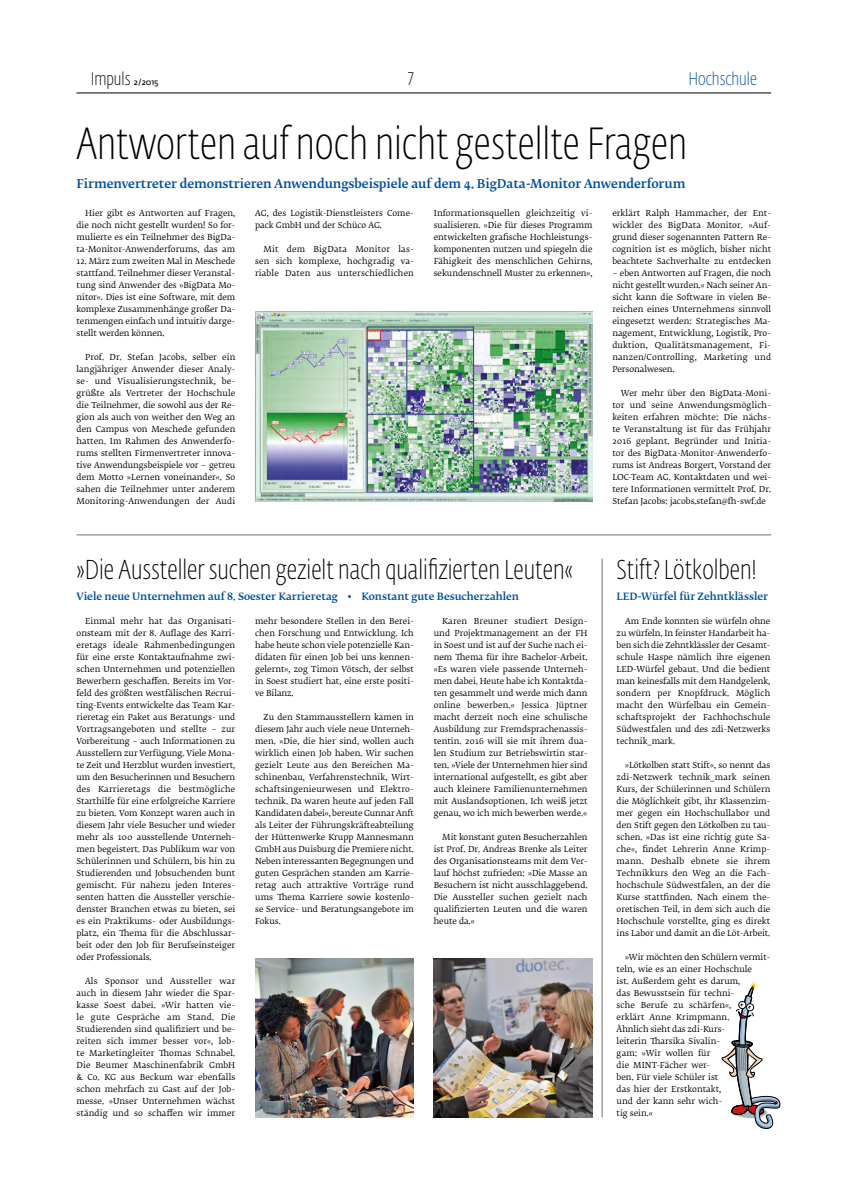
<style>
.page{position:relative;width:842px;height:1191px;background:#fff}
.page>*{position:absolute;margin:0;border:0;box-sizing:border-box;transform-origin:0 0}
.t1{font:44.5px "Fedra Sans Dis Std Thin Cond";color:#000}
.t2{font:27px "Fedra Sans Dis Std Thin Cond";color:#000}
.t3{font:18px "Fedra Sans Dis Std Thin Cond";color:#000}
.t4{font:18px "Fedra Sans Dis Std Thin Cond";color:#004f9f}
.t5{font:500 12px "Fedra Serif B Std";letter-spacing:-.005em;color:#004f9f}
.t6{font:500 10px "Fedra Serif B Std";color:#004f9f}
.t7{font:8.2px/12px "Fedra Serif B Std";letter-spacing:.005em;color:#000;text-align:justify}
.s1{font-family:"Fedra Sans Alt Std";font-weight:600;font-size:8.2px}
</style>
<div class="page">
<hr style="left:76px;top:92px;width:695px;height:1px;background:#000">
<img style="left:255px;top:958px;width:159px;height:159px">
<img style="left:434px;top:958px;width:158px;height:159px">
<hr style="left:77px;top:534px;width:694px;height:1px;background:#706f6f">
<img style="left:255px;top:312px;width:338px;height:190px">
<hr style="left:602px;top:558px;width:1px;height:559px;background:#706f6f">
<svg style="left:721px;top:980px;width:60px;height:149px"></svg>
<h3 class="t3" style="left:91px;top:68px;width:69px">Impuls <span class="s1">2/2015</span></h3>
<h3 class="t3" style="left:408px;top:68px;width:7px">7</h3>
<h3 class="t4" style="left:688px;top:68px;width:70px">Hochschule</h3>
<h1 class="t1" style="left:77px;top:116px;width:612px">Antworten auf noch nicht gestellte Fragen</h1>
<h3 class="t5" style="left:77px;top:175px;width:610px">Firmenvertreter demonstrieren Anwendungsbeispiele auf dem 4. BigData-Monitor Anwenderforum</h3>
<p class="t7" style="left:77px;top:208px;width:160px;text-indent:9px">Hier gibt es Antworten auf Fragen, die noch nicht gestellt wurden! So for&shy;mulierte es ein Teilnehmer des BigDa&shy;ta-Monitor-Anwenderforums, das am</p>
<p class="t7" style="left:77px;top:256px;width:160px">12. März zum zweiten Mal in Meschede stattfand. Teilnehmer dieser Veranstal&shy;tung sind Anwender des »BigData Mo&shy;nitor«. Dies ist eine Software, mit dem komplexe Zusammenhänge großer Da&shy;tenmengen einfach und intuitiv darge&shy;stellt werden können.</p>
<p class="t7" style="left:77px;top:352px;width:160px;text-indent:9px">Prof. Dr. Stefan Jacobs, selber ein langjähriger Anwender dieser Analy&shy;se- und Visualisierungstechnik, be&shy;grüßte als Vertreter der Hochschule die Teilnehmer, die sowohl aus der Re&shy;gion als auch von weither den Weg an den Campus von Meschede gefunden hatten. Im Rahmen des Anwenderfo&shy;rums stellten Firmenvertreter innova&shy;tive Anwendungsbeispiele vor – getreu dem Motto »Lernen voneinander«. So sahen die Teilnehmer unter anderem Monitoring-Anwendungen der Audi</p>
<p class="t7" style="left:434px;top:208px;width:160px">Informationsquellen gleichzeitig vi&shy;sualisieren. »Die für dieses Programm entwickelten grafische Hochleistungs&shy;komponenten nutzen und spiegeln die Fähigkeit des menschlichen Gehirns, sekundenschnell Muster zu erkennen«,</p>
<p class="t7" style="left:612px;top:208px;width:160px">erklärt Ralph Hammacher, der Ent&shy;wickler des BigData Monitor. »Auf&shy;grund dieser sogenannten Pattern Re&shy;cognition ist es möglich, bisher nicht beachtete Sachverhalte zu entdecken</p>
<p class="t7" style="left:255px;top:208px;width:160px">AG, des Logistik-Dienstleisters Come&shy;pack GmbH und der Schüco AG.</p>
<p class="t7" style="left:255px;top:244px;width:160px;text-indent:9px">Mit dem BigData Monitor las&shy;sen sich komplexe, hochgradig va&shy;riable Daten aus unterschiedlichen</p>
<p class="t7" style="left:612px;top:268px;width:160px">– eben Antworten auf Fragen, die noch nicht gestellt wurden.« Nach seiner An&shy;sicht kann die Software in vielen Be&shy;reichen eines Unternehmens sinnvoll eingesetzt werden: Strategisches Ma&shy;nagement, Entwicklung, Logistik, Pro&shy;duktion, Qualitätsmanagement, Fi&shy;nanzen/Controlling, Marketing und Personalwesen.</p>
<p class="t7" style="left:612px;top:388px;width:160px;text-indent:9px">Wer mehr über den BigData-Moni&shy;tor und seine Anwendungsmöglich&shy;keiten erfahren möchte: Die nächs&shy;te Veranstaltung ist für das Frühjahr 2016 geplant. Begründer und Initia&shy;tor des BigData-Monitor-Anwenderfo&shy;rums ist Andreas Borgert, Vorstand der LOC-Team AG. Kontaktdaten und wei&shy;tere Informationen vermittelt Prof. Dr.<br>Stefan Jacobs: jacobs.stefan@fh-swf.de</p>
<h2 class="t2" style="left:77px;top:553px;width:498px">»Die Aussteller suchen gezielt nach qualifizierten Leuten«</h2>
<p class="t6" style="left:77px;top:589px;width:444px">Viele neue Unternehmen auf 8. Soester Karrieretag • Konstant gute Besucherzahlen</p>
<p class="t7" style="left:77px;top:616px;width:160px;text-indent:9px">Einmal mehr hat das Organisati&shy;onsteam mit der 8. Auflage des Karri&shy;eretags ideale Rahmenbedingungen für eine erste Kontaktaufnahme zwi&shy;schen Unternehmen und potenziellen Bewerbern geschaffen. Bereits im Vor&shy;feld des größten westfälischen Recrui&shy;ting-Events entwickelte das Team Kar&shy;rieretag ein Paket aus Beratungs- und Vortragsangeboten und stellte – zur Vorbereitung – auch Informationen zu Ausstellern zur Verfügung. Viele Mona&shy;te Zeit und Herzblut wurden investiert, um den Besucherinnen und Besuchern des Karrieretags die bestmögliche Starthilfe für eine erfolgreiche Karriere zu bieten. Vom Konzept waren auch in diesem Jahr viele Besucher und wieder mehr als 100 ausstellende Unterneh&shy;men begeistert. Das Publikum war von Schülerinnen und Schülern, bis hin zu Studierenden und Jobsuchenden bunt gemischt. Für nahezu jeden Interes&shy;senten hatten die Aussteller verschie&shy;denster Branchen etwas zu bieten, sei es ein Praktikums- oder Ausbildungs&shy;platz, ein Thema für die Abschlussar&shy;beit oder den Job für Berufseinsteiger oder Professionals.</p>
<p class="t7" style="left:77px;top:976px;width:160px;text-indent:9px">Als Sponsor und Aussteller war auch in diesem Jahr wieder die Spar&shy;kasse Soest dabei. »Wir hatten vie&shy;le gute Gespräche am Stand. Die Studierenden sind qualifiziert und be&shy;reiten sich immer besser vor«, lob&shy;te Marketingleiter Thomas Schnabel.<br>Die Beumer Maschinenfabrik GmbH &amp; Co. KG aus Beckum war ebenfalls schon mehrfach zu Gast auf der Job&shy;messe. »Unser Unternehmen wächst ständig und so schaffen wir immer</p>
<p class="t7" style="left:255px;top:616px;width:160px">mehr besondere Stellen in den Berei&shy;chen Forschung und Entwicklung. Ich habe heute schon viele potenzielle Kan&shy;didaten für einen Job bei uns kennen&shy;gelernt«, zog Timon Vötsch, der selbst in Soest studiert hat, eine erste positi&shy;ve Bilanz.</p>
<p class="t7" style="left:255px;top:712px;width:160px;text-indent:9px">Zu den Stammausstellern kamen in diesem Jahr auch viele neue Unterneh&shy;men. »Die, die hier sind, wollen auch wirklich einen Job haben. Wir suchen gezielt Leute aus den Bereichen Ma&shy;schinenbau, Verfahrenstechnik, Wirt&shy;schaftsingenieurwesen und Elektro&shy;technik. Da waren heute auf jeden Fall Kandidaten dabei«, bereute Gunnar Anft als Leiter der Führungskräfteabteilung der Hüttenwerke Krupp Mannesmann GmbH aus Duisburg die Premiere nicht.<br>Neben interessanten Begegnungen und guten Gesprächen standen am Karrie&shy;retag auch attraktive Vorträge rund ums Thema Karriere sowie kostenlo&shy;se Service- und Beratungsangebote im Fokus.</p>
<p class="t7" style="left:434px;top:616px;width:155px;text-indent:9px">Karen Breuner studiert Design&shy;und Projektmanagement an der FH in Soest und ist auf der Suche nach ei&shy;nem Thema für ihre Bachelor-Arbeit. »Es waren viele passende Unterneh&shy;men dabei. Heute habe ich Kontaktda&shy;ten gesammelt und werde mich dann online bewerben.« Jessica Jüptner macht derzeit noch eine schulische Ausbildung zur Fremdsprachenassis&shy;tentin. 2016 will sie mit ihrem dua&shy;len Studium zur Betriebswirtin star&shy;ten. »Viele der Unternehmen hier sind international aufgestellt, es gibt aber auch kleinere Familienunternehmen mit Auslandsoptionen. Ich weiß jetzt genau, wo ich mich bewerben werde.«</p>
<p class="t7" style="left:434px;top:832px;width:155px;text-indent:9px">Mit konstant guten Besucherzahlen ist Prof. Dr. Andreas Brenke als Leiter des Organisationsteams mit dem Ver&shy;lauf höchst zufrieden: »Die Masse an Besuchern ist nicht ausschlaggebend.<br>Die Aussteller suchen gezielt nach qualifizierten Leuten und die waren heute da.«</p>
<h2 class="t2" style="left:617px;top:553px;width:141px">Stift? Lötkolben!</h2>
<p class="t6" style="left:617px;top:589px;width:153px">LED-Würfel für Zehntklässler</p>
<p class="t7" style="left:617px;top:616px;width:155px;text-indent:9px">Am Ende konnten sie würfeln ohne zu würfeln. In feinster Handarbeit ha&shy;ben sich die Zehntklässler der Gesamt&shy;schule Haspe nämlich ihre eigenen LED-Würfel gebaut. Und die bedient man keinesfalls mit dem Handgelenk, sondern per Knopfdruck. Möglich macht den Würfelbau ein Gemein&shy;schaftsprojekt der Fachhochschule Südwestfalen und des zdi-Netzwerks technik_mark.</p>
<p class="t7" style="left:617px;top:760px;width:155px;text-indent:9px">»Lötkolben statt Stift«, so nennt das zdi-Netzwerk technik_mark seinen Kurs, der Schülerinnen und Schülern die Möglichkeit gibt, ihr Klassenzim&shy;mer gegen ein Hochschullabor und den Stift gegen den Lötkolben zu tau&shy;schen. »Das ist eine richtig gute Sa&shy;che«, findet Lehrerin Anne Krimp&shy;mann. Deshalb ebnete sie ihrem Technikkurs den Weg an die Fach&shy;hochschule Südwestfalen, an der die Kurse stattfinden. Nach einem the&shy;oretischen Teil, in dem sich auch die Hochschule vorstellte, ging es direkt ins Labor und damit an die Löt-Arbeit.</p>
<p class="t7" style="left:617px;top:952px;width:155px;text-align:left;text-indent:9px">»Wir möchten den Schülern vermit&shy;teln, wie es an einer Hochschule<br>ist. Außerdem geht es darum,<br>das Bewusstsein für techni-<br>sche Berufe zu schärfen«,<br>erklärt Anne Krimpmann.<br>Ähnlich sieht das zdi-Kurs-<br>leiterin Tharsika Sivalin-<br>gam: »Wir wollen für<br>die MINT-Fächer wer-<br>ben. Für viele Schüler ist<br>das hier der Erstkontakt,<br>und der kann sehr wich-<br>tig sein.«</p>
</div>
